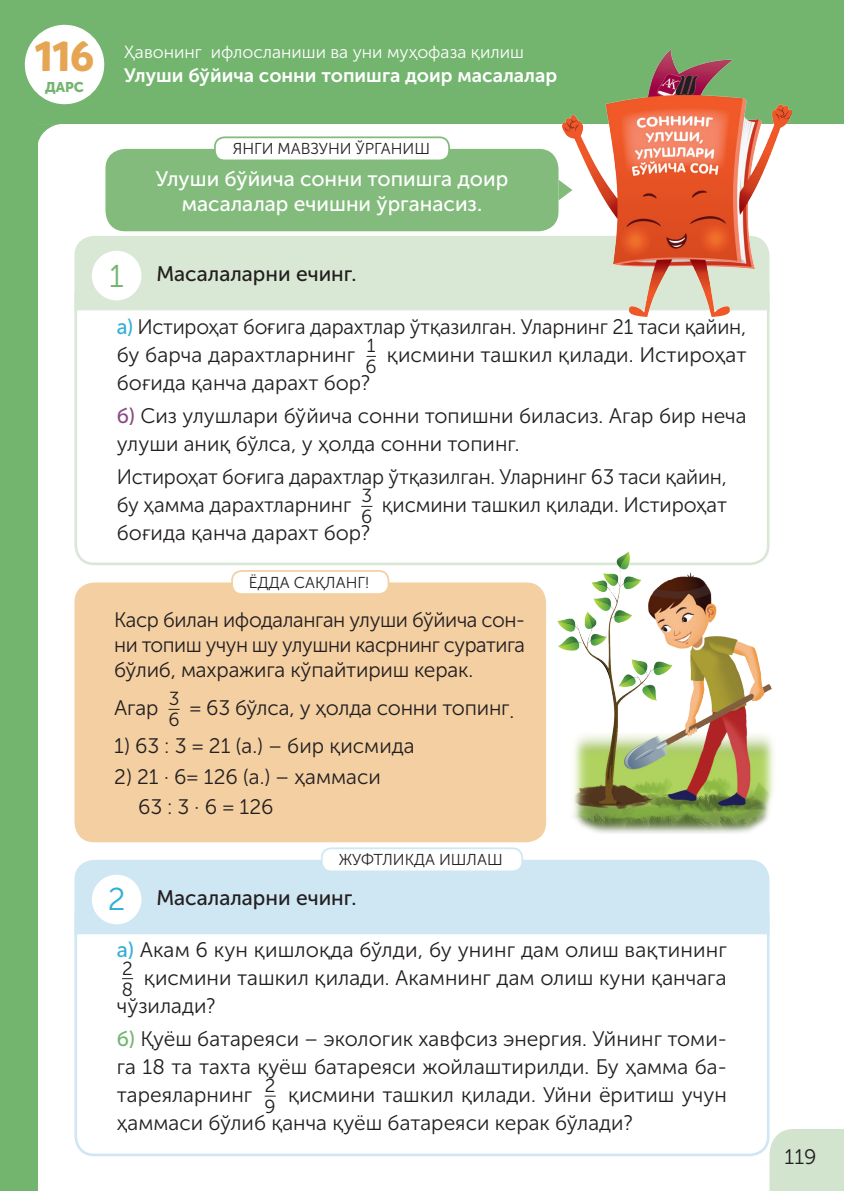
<style>
.page{position:relative;width:844px;height:1191px;background:#fff}
.page>*{position:absolute;margin:0;border:0;box-sizing:border-box;transform-origin:0 0}
.t1{font:31.5px "Museo Sans Cyrl 300";color:#73b56f}
.t2{font:31.5px "Museo Sans Cyrl 300";color:#33afd8}
.t3{font:21px/28px "Museo Sans Cyrl 300";color:#231f20}
.t4{font:21px/25.2px "Museo Sans Cyrl 500";color:#fff;text-align:center}
.t5{font:21px "Museo Sans Cyrl 500";color:#231f20}
.t6{font:19.25px "Museo Sans Cyrl 700";color:#fff}
.t7{font:18.9px/21px "Museo Sans Cyrl 300";color:#231f20}
.t8{font:17.5px "Museo Sans Cyrl 300";color:#fff}
.t9{font:15.75px "Museo Sans Cyrl 300";letter-spacing:.03em;color:#231f20}
.t10{font:14px "Museo Sans Cyrl 900";color:#73b56f}
.s1{font-family:"Museo Sans Cyrl 500";color:#33afd8}
.s2{font-family:"Museo Sans Cyrl 500";color:#894b84}
.s3{font-family:"Museo Sans Cyrl 500";color:#73b56f}
</style>
<div class="page">
<div style="left:769px;top:1129px;width:74px;height:62px;background:#d2e4cd"></div>
<div style="left:0;top:0;width:843px;height:124px;background:#73b56f"></div>
<div style="left:25px;top:25px;width:79px;height:79px;background:#fff;border-radius:50%"></div>
<div style="left:0;top:124px;width:37px;height:1067px;background:#73b56f"></div>
<svg style="left:37px;top:124px;width:23px;height:25px"></svg>
<div style="left:105px;top:149px;width:453px;height:82px;background:#82bb7c;border-radius:20px"></div>
<svg style="left:558px;top:180px;width:4px;height:20px"></svg>
<div style="left:215px;top:137px;width:234px;height:23px;background:#fff;border-radius:10px"></div>
<div style="left:214px;top:136px;width:236px;height:25px;border:2px solid #82bb7c;border-radius:10px"></div>
<div style="left:74px;top:236px;width:488px;height:55px;background:#d9e8d4"></div>
<svg style="left:74px;top:291px;width:696px;height:274px"></svg>
<div style="left:92px;top:251px;width:49px;height:49px;background:#fff;border-radius:50%"></div>
<div style="left:74px;top:582px;width:472px;height:260px;background:#f3cfa2;border-radius:20px"></div>
<div style="left:232px;top:571px;width:156px;height:23px;background:#fff;border-radius:10px"></div>
<div style="left:231px;top:570px;width:158px;height:25px;border:2px solid #f3cfa2;border-radius:10px"></div>
<img style="left:553px;top:505px;width:221px;height:328px">
<img style="left:562px;top:50px;width:229px;height:266px">
<div style="left:74px;top:860px;width:695px;height:53px;background:#cfe6f3"></div>
<svg style="left:74px;top:913px;width:696px;height:244px"></svg>
<div style="left:92px;top:874px;width:49px;height:50px;background:#fff;border-radius:50%"></div>
<div style="left:322px;top:848px;width:200px;height:23px;background:#fff;border-radius:10px"></div>
<div style="left:321px;top:847px;width:202px;height:25px;border:2px solid #cfe6f3;border-radius:10px"></div>
<p class="t6" style="left:35px;top:64px;width:523px"><sup>116</sup> Улуши бўйича сонни топишга доир масалалар</p>
<p class="t8" style="left:124px;top:42px;width:401px">Ҳавонинг ифлосланиши ва уни муҳофаза қилиш</p>
<p class="t10" style="left:45px;top:79px;width:40px">ДАРС</p>
<p class="t9" style="left:233px;top:140px;width:57px">Янги мав</p>
<p class="t9" style="left:310px;top:140px;width:106px">зуни ўрганиш</p>
<p class="t4" style="left:156px;top:166px;width:354px">Улуши бўйича сонни топишга доир масалалар ечишни ўрганасиз.</p>
<h1 class="t1" style="left:109px;top:259px;width:16px">1</h1>
<p class="t5" style="left:156px;top:262px;width:202px">Масалаларни ечинг.</p>
<p class="t3" style="left:117px;top:313px;width:631px"><span class="s1">a)</span> Истироҳат боғига дарахтлар ўтқазилган. Уларнинг 21 таси қайин, бу барча дарахтларнинг</p>
<p class="t7" style="left:365px;top:335px;width:13px">1<br>6</p>
<p class="t3" style="left:387px;top:341px;width:361px">қисмини ташкил қилади. Истироҳат</p>
<p class="t3" style="left:117px;top:366px;width:631px;line-height:32.9px">боғида қанча дарахт бор?<br><span class="s2">б)</span> Сиз улушлари бўйича сонни топишни биласиз. Агар бир неча</p>
<p class="t3" style="left:117px;top:427px;width:611px;line-height:32.9px">улуши аниқ бўлса, у ҳолда сонни топинг.<br>Истироҳат боғига дарахтлар ўтқазилган. Уларнинг 63 таси қайин,</p>
<p class="t3" style="left:117px;top:491px;width:236px">бу ҳамма дарахтларнинг</p>
<p class="t7" style="left:361px;top:485px;width:13px">3<br>6</p>
<p class="t3" style="left:381px;top:491px;width:346px">қисмини ташкил қилади. Истироҳат</p>
<p class="t3" style="left:117px;top:519px;width:255px">боғида қанча дарахт бор?</p>
<p class="t9" style="left:249px;top:574px;width:21px">Ёдда</p>
<p class="t9" style="left:294px;top:574px;width:12px">сақла</p>
<p class="t9" style="left:345px;top:574px;width:25px">нг!</p>
<p class="t3" style="left:114px;top:607px;width:412px;line-height:25.2px;text-align:justify">Каср билан ифодаланган улуши бўйича сон&shy;ни топиш учун шу улушни касрнинг суратига бўлиб, махражига кўпайтириш керак.</p>
<p class="t3" style="left:114px;top:694px;width:46px">Агар</p>
<p class="t7" style="left:168px;top:688px;width:13px">3<br>6</p>
<p class="t3" style="left:189px;top:694px;width:326px">= 63 бўлса, у ҳолда сонни топинг.</p>
<p class="t3" style="left:114px;top:732px;width:302px">1) 63 : 3 = 21 (а.) – бир қисмида</p>
<p class="t3" style="left:138px;top:761px;width:244px;line-height:30.1px;text-indent:-24px">2) 21 · 6= 126 (а.) – ҳаммаси<br>63 : 3 · 6 = 126</p>
<p class="t9" style="left:339px;top:851px;width:25px">Жуфтликда</p>
<p class="t9" style="left:439px;top:851px;width:14px">ишлаш</p>
<h1 class="t2" style="left:108px;top:882px;width:19px">2</h1>
<p class="t5" style="left:156px;top:886px;width:202px">Масалаларни ечинг.</p>
<p class="t3" style="left:117px;top:935px;width:611px"><span class="s1">a)</span> Акам 6 кун қишлоқда бўлди, бу унинг дам олиш вақтининг</p>
<p class="t7" style="left:122px;top:957px;width:13px">2<br>8</p>
<p class="t3" style="left:117px;top:963px;width:611px;text-indent:27px">қисмини ташкил қилади. Акамнинг дам олиш куни қанчага чўзилади?</p>
<p class="t3" style="left:117px;top:1024px;width:611px;text-align:justify"><span class="s3">б)</span> Қуёш батареяси – экологик хавфсиз энергия. Уйнинг томи&shy;га 18 та тахта қуёш батареяси жойлаштирилди. Бу ҳамма ба&shy;тареяларнинг</p>
<p class="t7" style="left:264px;top:1075px;width:13px">2<br>9</p>
<p class="t3" style="left:117px;top:1080px;width:611px;text-indent:171px">қисмини ташкил қилади. Уйни ёритиш учун ҳаммаси бўлиб қанча қуёш батареяси керак бўлади?</p>
<p class="t3" style="left:784px;top:1143px;width:34px">119</p>
</div>
